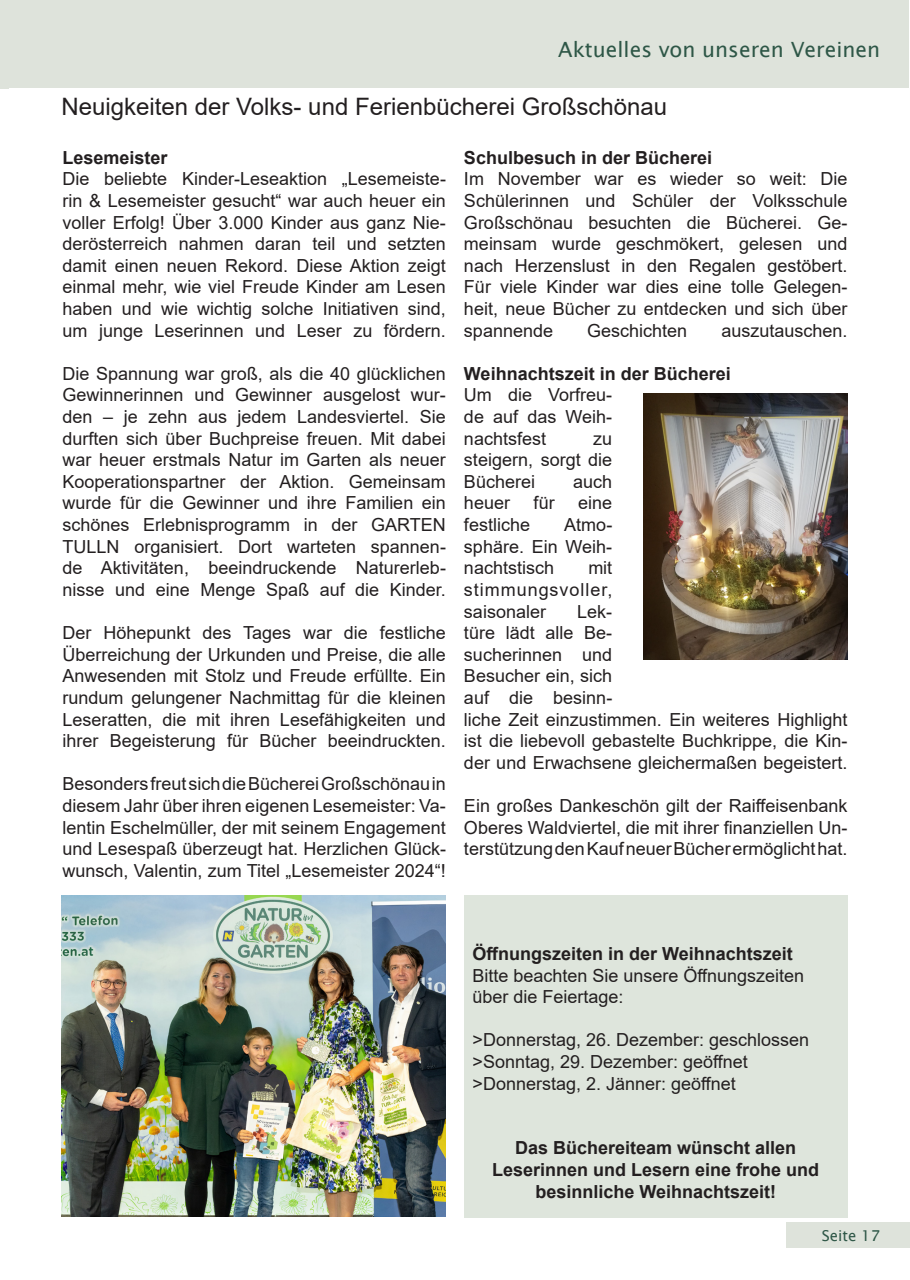
<style>
.page{position:relative;width:910px;height:1280px;background:#fff}
.page>*{position:absolute;margin:0;border:0;box-sizing:border-box;transform-origin:0 0}
.t1{font:24px "Arial";color:#231f20}
.t2{font:21px "Lucida Sans Unicode";color:#2e5747}
.t3{font:18px/21.6px "Arial";color:#231f20;text-align:justify}
.t4{font:700 18px/21.6px "Arial";color:#231f20;text-align:center}
.t5{font:15px "Lucida Sans Unicode";color:#2e5747}
</style>
<div class="page">
<div style="left:786px;top:1222px;width:124px;height:26px;background:#dee3db"></div>
<div style="left:0;top:1px;width:9px;height:88px;background:#dee3db"></div>
<div style="left:9px;top:1px;width:900px;height:87px;background:#dee3db"></div>
<img style="left:62px;top:895px;width:384px;height:321px">
<img style="left:644px;top:393px;width:203px;height:267px">
<div style="left:464px;top:895px;width:383px;height:322px;background:#dee5dc"></div>
<p class="t2" style="left:558px;top:33px;width:323px">Aktuelles von unseren Vereinen</p>
<h1 class="t1" style="left:62px;top:90px;width:607px">Neuigkeiten der Volks- und Ferienbücherei Großschönau</h1>
<p class="t4" style="left:63px;top:147px;width:107px">Lesemeister</p>
<p class="t3" style="left:63px;top:168px;width:385px">Die beliebte Kinder-Leseaktion „Lesemeiste&shy;rin &amp; Lesemeister gesucht“ war auch heuer ein voller Erfolg! Über 3.000 Kinder aus ganz Nie&shy;derösterreich nahmen daran teil und setzten damit einen neuen Rekord. Diese Aktion zeigt einmal mehr, wie viel Freude Kinder am Lesen haben und wie wichtig solche Initiativen sind, um junge Leserinnen und Leser zu fördern.</p>
<p class="t3" style="left:63px;top:363px;width:385px">Die Spannung war groß, als die 40 glücklichen Gewinnerinnen und Gewinner ausgelost wur&shy;den – je zehn aus jedem Landesviertel. Sie durften sich über Buchpreise freuen. Mit dabei war heuer erstmals Natur im Garten als neuer Kooperationspartner der Aktion. Gemeinsam wurde für die Gewinner und ihre Familien ein schönes Erlebnisprogramm in der GARTEN TULLN organisiert. Dort warteten spannen&shy;de Aktivitäten, beeindruckende Naturerleb&shy;nisse und eine Menge Spaß auf die Kinder.</p>
<p class="t3" style="left:63px;top:622px;width:385px">Der Höhepunkt des Tages war die festliche Überreichung der Urkunden und Preise, die alle Anwesenden mit Stolz und Freude erfüllte. Ein rundum gelungener Nachmittag für die kleinen Leseratten, die mit ihren Lesefähigkeiten und ihrer Begeisterung für Bücher beeindruckten.</p>
<p class="t3" style="left:63px;top:773px;width:385px">Besonders freut sich die Bücherei Großschönau in diesem Jahr über ihren eigenen Lesemeister: Va&shy;lentin Eschelmüller, der mit seinem Engagement und Lesespaß überzeugt hat. Herzlichen Glück&shy;wunsch, Valentin, zum Titel „Lesemeister 2024“!</p>
<p class="t4" style="left:464px;top:147px;width:250px">Schulbesuch in der Bücherei</p>
<p class="t3" style="left:464px;top:168px;width:385px">Im November war es wieder so weit: Die Schülerinnen und Schüler der Volksschule Großschönau besuchten die Bücherei. Ge&shy;meinsam wurde geschmökert, gelesen und nach Herzenslust in den Regalen gestöbert.<br>Für viele Kinder war dies eine tolle Gelegen&shy;heit, neue Bücher zu entdecken und sich über spannende</p>
<p class="t3" style="left:587px;top:319px;width:102px">Geschichten</p>
<p class="t3" style="left:721px;top:319px;width:128px">auszutauschen.</p>
<p class="t4" style="left:464px;top:363px;width:268px">Weihnachtszeit in der Bücherei</p>
<p class="t3" style="left:464px;top:384px;width:150px">Um die Vorfreu&shy;de auf das Weih&shy;nachtsfest</p>
<p class="t3" style="left:464px;top:427px;width:150px;text-indent:129px">zu steigern, sorgt die Bücherei</p>
<p class="t3" style="left:573px;top:471px;width:41px">auch</p>
<p class="t3" style="left:464px;top:492px;width:48px">heuer</p>
<p class="t3" style="left:534px;top:492px;width:23px">für</p>
<p class="t3" style="left:578px;top:492px;width:36px">eine</p>
<p class="t3" style="left:464px;top:514px;width:68px">festliche</p>
<p class="t3" style="left:464px;top:514px;width:150px;text-indent:100px">Atmo&shy;sphäre. Ein Weih&shy;nachtstisch</p>
<p class="t3" style="left:464px;top:557px;width:150px;text-indent:124px">mit stimmungsvoller, saisonaler</p>
<p class="t3" style="left:464px;top:600px;width:385px;text-align:left;text-indent:113px">Lek-<br>türe lädt alle Be-<br>sucherinnen und<br>Besucher ein, sich<br>auf die besinn-<br>liche Zeit einzustimmen. Ein weiteres Highlight ist die liebevoll gebastelte Buchkrippe, die Kin&shy;der und Erwachsene gleichermaßen begeistert.</p>
<p class="t3" style="left:464px;top:795px;width:385px">Ein großes Dankeschön gilt der Raiffeisenbank Oberes Waldviertel, die mit ihrer finanziellen Un&shy;terstützung den Kauf neuer Bücher ermöglicht hat.</p>
<p class="t4" style="left:472px;top:943px;width:322px">Öffnungszeiten in der Weihnachtszeit</p>
<p class="t3" style="left:472px;top:964px;width:333px">Bitte beachten Sie unsere Öffnungszeiten über die Feiertage:</p>
<p class="t3" style="left:472px;top:1029px;width:338px;text-align:left">&gt;Donnerstag, 26. Dezember: geschlossen &gt;Sonntag, 29. Dezember: geöffnet &gt;Donnerstag, 2. Jänner: geöffnet</p>
<p class="t4" style="left:492px;top:1137px;width:329px">Das Büchereiteam wünscht allen<br>Leserinnen und Lesern eine frohe und besinnliche Weihnachtszeit!</p>
<p class="t5" style="left:822px;top:1224px;width:60px">Seite 17</p>
</div>
